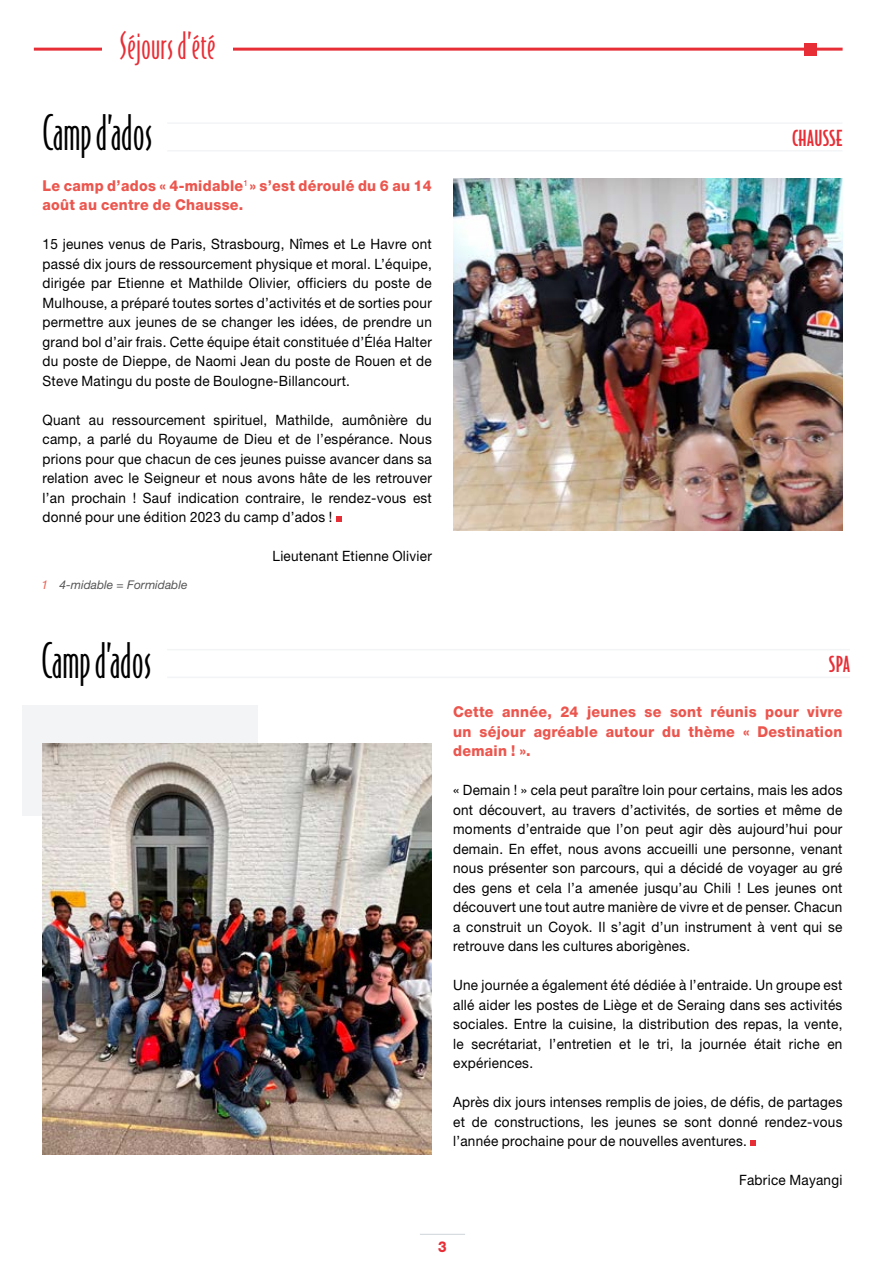
<style>
.page{position:relative;width:885px;height:1263px;background:#fff}
.page>*{position:absolute;margin:0;border:0;box-sizing:border-box;transform-origin:0 0}
.t1{font:46.5px "Bodega Sans Light Oldstyle";color:#000;scale:.9 1}
.t2{font:35.85px "Bodega Sans Light Oldstyle";letter-spacing:.01em;color:#e72e36;scale:.95 1}
.t3{font:500 21px "Bodega Sans";letter-spacing:.02em;color:#e72e36;scale:.95 1}
.t4{font:800 15px/19.5px "Helvetica Neue LT Std";letter-spacing:.02em;color:#eb564e;scale:.95 1}
.t5{font:800 15px "Helvetica Neue LT Std";color:#e72e36;scale:.9 1}
.t6{font:14.25px/19.5px "Helvetica Neue LT Std";letter-spacing:.02em;color:#000;text-align:justify;scale:.95 1}
.t7{font:italic 12px "Helvetica Neue LT Std";color:#565656}
.s1{color:#ec6357}
</style>
<div class="page">
<div style="left:23px;top:705px;width:235px;height:111px;background:#f2f4f6"></div>
<img style="left:453px;top:179px;width:389px;height:351px">
<img style="left:43px;top:743px;width:389px;height:411px">
<svg style="left:336px;top:516px;width:5px;height:6px"></svg>
<svg style="left:750px;top:1140px;width:6px;height:6px"></svg>
<hr style="left:167px;top:122px;width:675px;height:2px;background:#f2f4f6">
<hr style="left:167px;top:150px;width:675px;height:2px;background:#f2f4f6">
<hr style="left:167px;top:649px;width:682px;height:1px;background:#f2f4f6">
<hr style="left:167px;top:677px;width:682px;height:1px;background:#f2f4f6">
<hr style="left:34px;top:48px;width:808px;height:3px;background:#e72e36">
<div style="left:804px;top:43px;width:12px;height:12px;background:#e72e36"></div>
<div style="left:102px;top:0;width:130px;height:59px;background:#fff"></div>
<hr style="left:420px;top:1234px;width:45px;height:1px;background:#d3d9dd">
<h2 class="t2" style="left:119px;top:25px;width:103px">Séjours d’été</h2>
<h1 class="t1" style="left:42px;top:106px;width:124px">Camp d’ados</h1>
<p class="t4" style="left:43px;top:175px;width:411px">Le camp d’ados « 4-midable<sup>1</sup> » s’est déroulé du 6 au 14 août au centre de Chausse.</p>
<p class="t6" style="left:43px;top:234px;width:411px">15 jeunes venus de Paris, Strasbourg, Nîmes et Le Havre ont passé dix jours de ressourcement physique et moral. L’équipe, dirigée par Etienne et Mathilde Olivier, officiers du poste de Mulhouse, a préparé toutes sortes d’activités et de sorties pour permettre aux jeunes de se changer les idées, de prendre un grand bol d’air frais. Cette équipe était constituée d’Éléa Halter du poste de Dieppe, de Naomi Jean du poste de Rouen et de Steve Matingu du poste de Boulogne-Billancourt.</p>
<p class="t6" style="left:43px;top:409px;width:411px">Quant au ressourcement spirituel, Mathilde, aumônière du camp, a parlé du Royaume de Dieu et de l’espérance. Nous prions pour que chacun de ces jeunes puisse avancer dans sa relation avec le Seigneur et nous avons hâte de les retrouver l’an prochain ! Sauf indication contraire, le rendez-vous est donné pour une édition 2023 du camp d’ados !</p>
<p class="t6" style="left:272px;top:546px;width:169px">Lieutenant Etienne Olivier</p>
<p class="t7" style="left:41px;top:578px;width:147px"><span class="s1">1</span> 4-midable = Formidable</p>
<h1 class="t1" style="left:41px;top:634px;width:124px">Camp d’ados</h1>
<h3 class="t3" style="left:791px;top:125px;width:55px">CHAUSSE</h3>
<h3 class="t3" style="left:828px;top:652px;width:24px">SPA</h3>
<p class="t4" style="left:453px;top:702px;width:411px;text-align:justify">Cette année, 24 jeunes se sont réunis pour vivre un séjour agréable autour du thème « Destination demain ! ».</p>
<p class="t6" style="left:453px;top:780px;width:411px">« Demain ! » cela peut paraître loin pour certains, mais les ados ont découvert, au travers d’activités, de sorties et même de moments d’entraide que l’on peut agir dès aujourd’hui pour demain. En effet, nous avons accueilli une personne, venant nous présenter son parcours, qui a décidé de voyager au gré des gens et cela l’a amenée jusqu’au Chili ! Les jeunes ont découvert une tout autre manière de vivre et de penser. Chacun a construit un Coyok. Il s’agit d’un instrument à vent qui se retrouve dans les cultures aborigènes.</p>
<p class="t6" style="left:453px;top:975px;width:411px">Une journée a également été dédiée à l’entraide. Un groupe est allé aider les postes de Liège et de Seraing dans ses activités sociales. Entre la cuisine, la distribution des repas, la vente, le secrétariat, l’entretien et le tri, la journée était riche en expériences.</p>
<p class="t6" style="left:453px;top:1092px;width:411px">Après dix jours intenses remplis de joies, de défis, de partages et de constructions, les jeunes se sont donné rendez-vous l’année prochaine pour de nouvelles aventures.</p>
<p class="t6" style="left:739px;top:1170px;width:110px">Fabrice Mayangi</p>
<p class="t5" style="left:438px;top:1237px;width:11px">3</p>
</div>
